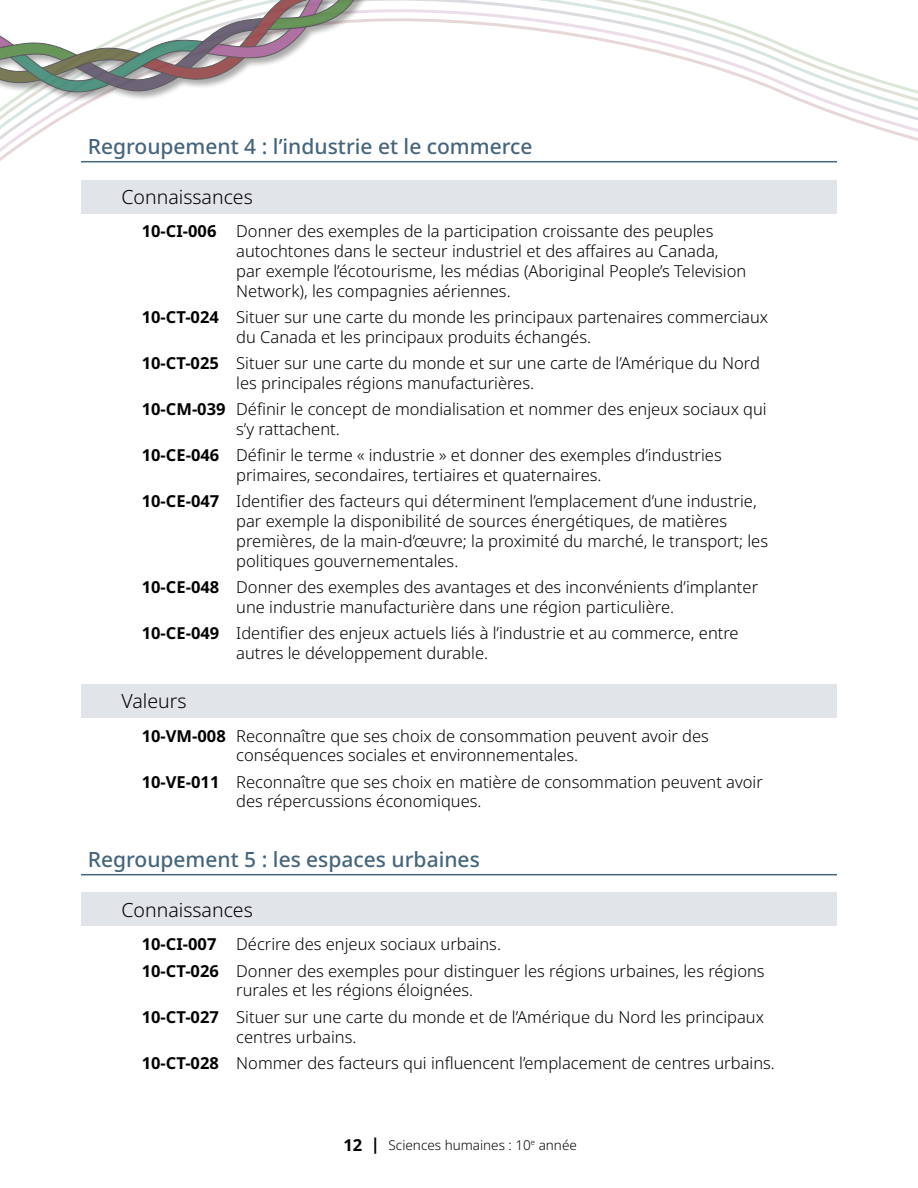
<style>
.page{position:relative;width:918px;height:1188px;background:#fff}
.page>*{position:absolute;margin:0;border:0;box-sizing:border-box;transform-origin:0 0}
.Header_Outcomes{font:500 21px "Noto Sans";color:#45657d}
.GLO{font:300 19.5px "Noto Sans";color:#000}
.Learning_Outcome{font:300 16.5px/19.8px "Noto Sans";color:#000}
.t1{font:300 13.5px "Noto Sans";color:#000}
.s1{font-weight:700}
.s2{font-weight:700;font-size:16.5px}
</style>
<div class="page">
<svg style="left:0;top:0;width:918px;height:163px"></svg>
<div style="left:0;top:0;width:515px;height:102px;background:#000;opacity:.4"></div>
<svg style="left:0;top:0;width:407px;height:96px"></svg>
<hr style="left:81px;top:161px;width:756px;height:1px;background:#45657d">
<div style="left:81px;top:180px;width:756px;height:33px;background:#e1e4e8"></div>
<div style="left:81px;top:684px;width:756px;height:33px;background:#e1e4e8"></div>
<hr style="left:81px;top:874px;width:756px;height:1px;background:#45657d">
<div style="left:81px;top:893px;width:756px;height:33px;background:#e1e4e8"></div>
<h3 class="Header_Outcomes" style="left:88px;top:132px;width:446px">Regroupement 4 : l’industrie et le commerce</h3>
<h4 class="GLO" style="left:122px;top:183px;width:133px">Connaissances</h4>
<p class="Learning_Outcome" style="left:236px;top:222px;width:512px;text-indent:-94px"><span class="s1">10-CI-006</span> Donner des exemples de la participation croissante des peuples autochtones dans le secteur industriel et des affaires au Canada, par exemple l’écotourisme, les médias (Aboriginal People’s Television Network), les compagnies aériennes.</p>
<p class="Learning_Outcome" style="left:236px;top:308px;width:534px;text-indent:-94px"><span class="s1">10-CT-024</span> Situer sur une carte du monde les principaux partenaires commerciaux du Canada et les principaux produits échangés.</p>
<p class="Learning_Outcome" style="left:236px;top:354px;width:525px;text-indent:-94px"><span class="s1">10-CT-025</span> Situer sur une carte du monde et sur une carte de l’Amérique du Nord les principales régions manufacturières.</p>
<p class="Learning_Outcome" style="left:236px;top:400px;width:532px;text-indent:-94px"><span class="s1">10-CM-039</span> Définir le concept de mondialisation et nommer des enjeux sociaux qui s’y rattachent.</p>
<p class="Learning_Outcome" style="left:236px;top:446px;width:487px;text-indent:-94px"><span class="s1">10-CE-046</span> Définir le terme « industrie » et donner des exemples d’industries primaires, secondaires, tertiaires et quaternaires.</p>
<p class="Learning_Outcome" style="left:236px;top:492px;width:533px;text-indent:-94px"><span class="s1">10-CE-047</span> Identifier des facteurs qui déterminent l’emplacement d’une industrie, par exemple la disponibilité de sources énergétiques, de matières premières, de la main-d’œuvre; la proximité du marché, le transport; les politiques gouvernementales.</p>
<p class="Learning_Outcome" style="left:236px;top:578px;width:523px;text-indent:-94px"><span class="s1">10-CE-048</span> Donner des exemples des avantages et des inconvénients d’implanter une industrie manufacturière dans une région particulière.</p>
<p class="Learning_Outcome" style="left:236px;top:624px;width:504px;text-indent:-94px"><span class="s1">10-CE-049</span> Identifier des enjeux actuels liés à l’industrie et au commerce, entre autres le développement durable.</p>
<h4 class="GLO" style="left:122px;top:687px;width:67px">Valeurs</h4>
<p class="Learning_Outcome" style="left:236px;top:726px;width:474px;text-indent:-94px"><span class="s1">10-VM-008</span> Reconnaître que ses choix de consommation peuvent avoir des conséquences sociales et environnementales.</p>
<p class="Learning_Outcome" style="left:236px;top:772px;width:528px;text-indent:-94px"><span class="s1">10-VE-011</span> Reconnaître que ses choix en matière de consommation peuvent avoir des répercussions économiques.</p>
<h3 class="Header_Outcomes" style="left:88px;top:845px;width:394px">Regroupement 5 : les espaces urbaines</h3>
<h4 class="GLO" style="left:122px;top:896px;width:133px">Connaissances</h4>
<p class="Learning_Outcome" style="left:142px;top:935px;width:361px"><span class="s1">10-CI-007</span> Décrire des enjeux sociaux urbains.</p>
<p class="Learning_Outcome" style="left:236px;top:961px;width:530px;text-indent:-94px"><span class="s1">10-CT-026</span> Donner des exemples pour distinguer les régions urbaines, les régions rurales et les régions éloignées.</p>
<p class="Learning_Outcome" style="left:236px;top:1007px;width:529px;text-indent:-94px"><span class="s1">10-CT-027</span> Situer sur une carte du monde et de l’Amérique du Nord les principaux centres urbains.</p>
<p class="Learning_Outcome" style="left:142px;top:1053px;width:635px"><span class="s1">10-CT-028</span> Nommer des facteurs qui influencent l’emplacement de centres urbains.</p>
<p class="t1" style="left:343px;top:1135px;width:235px"><span class="s2">12 |</span> Sciences humaines : 10<sup>e</sup> année</p>
</div>
